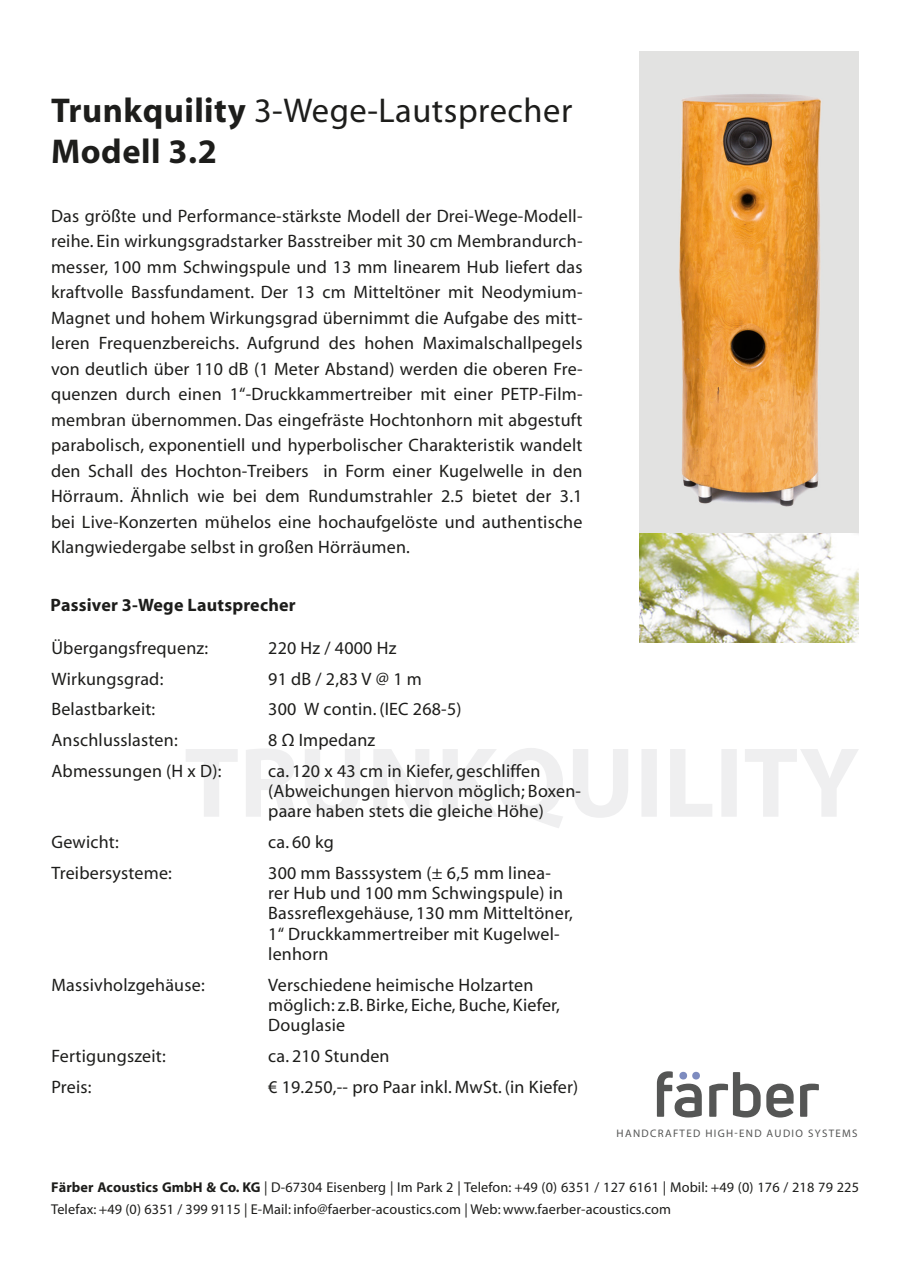
<style>
.page{position:relative;width:910px;height:1280px;background:#fff}
.page>*{position:absolute;margin:0;border:0;box-sizing:border-box;transform-origin:0 0}
.t1{font:700 34.5px/41.4px "Myriad";letter-spacing:.015em;color:#1d1d1b}
.t2{font:18px/25.5px "Myriad";letter-spacing:.01em;color:#1d1d1b}
.t3{font:700 18px "Myriad";letter-spacing:.01em;color:#1d1d1b}
.t4{font:14.25px/22.5px "Myriad";letter-spacing:.01em;color:#1d1d1b}
.t5{font:10.95px "Myriad Pro";letter-spacing:.12em;color:#555655}
.s1{font-weight:400}
.s2{font-family:"Myriad Pro"}
.s3{font-weight:700}
</style>
<div class="page">
<svg style="left:657px;top:1071px;width:45px;height:46px"></svg>
<svg style="left:709px;top:1072px;width:85px;height:45px"></svg>
<svg style="left:800px;top:1084px;width:19px;height:33px"></svg>
<img style="left:640px;top:51px;width:219px;height:591px">
<svg style="left:186px;top:748px;width:673px;height:80px"></svg>
<h1 class="t1" style="left:51px;top:90px;width:523px">Trunkquility <span class="s1">3-Wege-Lautsprecher<br></span>Modell 3.2</h1>
<p class="t2" style="left:51px;top:204px;width:533px;text-align:justify">Das größte und Performance-stärkste Modell der Drei-Wege-Modell&shy;reihe. Ein wirkungsgradstarker Basstreiber mit 30 cm Membrandurch&shy;messer, 100 mm Schwingspule und 13 mm linearem Hub liefert das kraftvolle Bassfundament. Der 13 cm Mitteltöner mit Neodymium-Magnet und hohem Wirkungsgrad übernimmt die Aufgabe des mitt&shy;leren Frequenzbereichs. Aufgrund des hohen Maximalschallpegels von deutlich über 110 dB (1 Meter Abstand) werden die oberen Fre&shy;quenzen durch einen 1“-Druckkammertreiber mit einer PETP-Film&shy;membran übernommen. Das eingefräste Hochtonhorn mit abgestuft parabolisch, exponentiell und hyperbolischer Charakteristik wandelt den Schall des Hochton-Treibers in Form einer Kugelwelle in den Hörraum. Ähnlich wie bei dem Rundumstrahler 2.5 bietet der 3.1 bei Live-Konzerten mühelos eine hochaufgelöste und authentische Klangwiedergabe selbst in großen Hörräumen.</p>
<p class="t3" style="left:51px;top:595px;width:247px">Passiver 3-Wege Lautsprecher</p>
<p class="t2" style="left:51px;top:633px;width:172px;line-height:30.8px">Übergangsfrequenz:<br>Wirkungsgrad:<br>Belastbarkeit:<br>Anschlusslasten:<br>Abmessungen (H x D):</p>
<p class="t2" style="left:51px;top:827px;width:122px;line-height:30.8px">Gewicht:<br>Treibersysteme:</p>
<p class="t2" style="left:51px;top:973px;width:155px">Massivholzgehäuse:</p>
<p class="t2" style="left:51px;top:1041px;width:116px;line-height:30.8px">Fertigungszeit:<br>Preis:</p>
<p class="t2" style="left:268px;top:633px;width:274px;line-height:30.8px">220 Hz / 4000 Hz<br>91 dB / 2,83 V @ 1 m<br>300 W contin. (IEC 268-5)<br>8 <span class="s2">Ω</span> Impedanz<br>ca. 120 x 43 cm in Kiefer, geschliffen</p>
<p class="t2" style="left:268px;top:782px;width:314px;line-height:20.2px">(Abweichungen hiervon möglich; Boxen&shy;paare haben stets die gleiche Höhe)</p>
<p class="t2" style="left:268px;top:827px;width:284px;line-height:30.8px">ca. 60 kg<br>300 mm Basssystem (± 6,5 mm linea-</p>
<p class="t2" style="left:268px;top:884px;width:306px;line-height:20.2px">rer Hub und 100 mm Schwingspule) in<br>Bassreflexgehäuse, 130 mm Mitteltöner,<br>1“ Druckkammertreiber mit Kugelwel&shy;lenhorn</p>
<p class="t2" style="left:268px;top:975px;width:293px;line-height:20.2px">Verschiedene heimische Holzarten möglich: z.B. Birke, Eiche, Buche, Kiefer,<br>Douglasie</p>
<p class="t2" style="left:268px;top:1041px;width:312px;line-height:30.8px">ca. 210 Stunden<br><span class="s2">€</span> 19.250,-- pro Paar inkl. MwSt. (in Kiefer)</p>
<p class="t5" style="left:617px;top:1127px;width:243px">HANDCRAFTED HIGH-END AUDIO SYSTEMS</p>
<p class="t4" style="left:51px;top:1176px;width:809px"><span class="s3">Färber Acoustics GmbH &amp; Co. KG</span> | D-67304 Eisenberg | Im Park 2 | Telefon: +49 (0) 6351 / 127 6161 | Mobil: +49 (0) 176 / 218 79 225<br>Telefax: +49 (0) 6351 / 399 9115 | E-Mail: info@faerber-acoustics.com | Web: www.faerber-acoustics.com</p>
</div>
